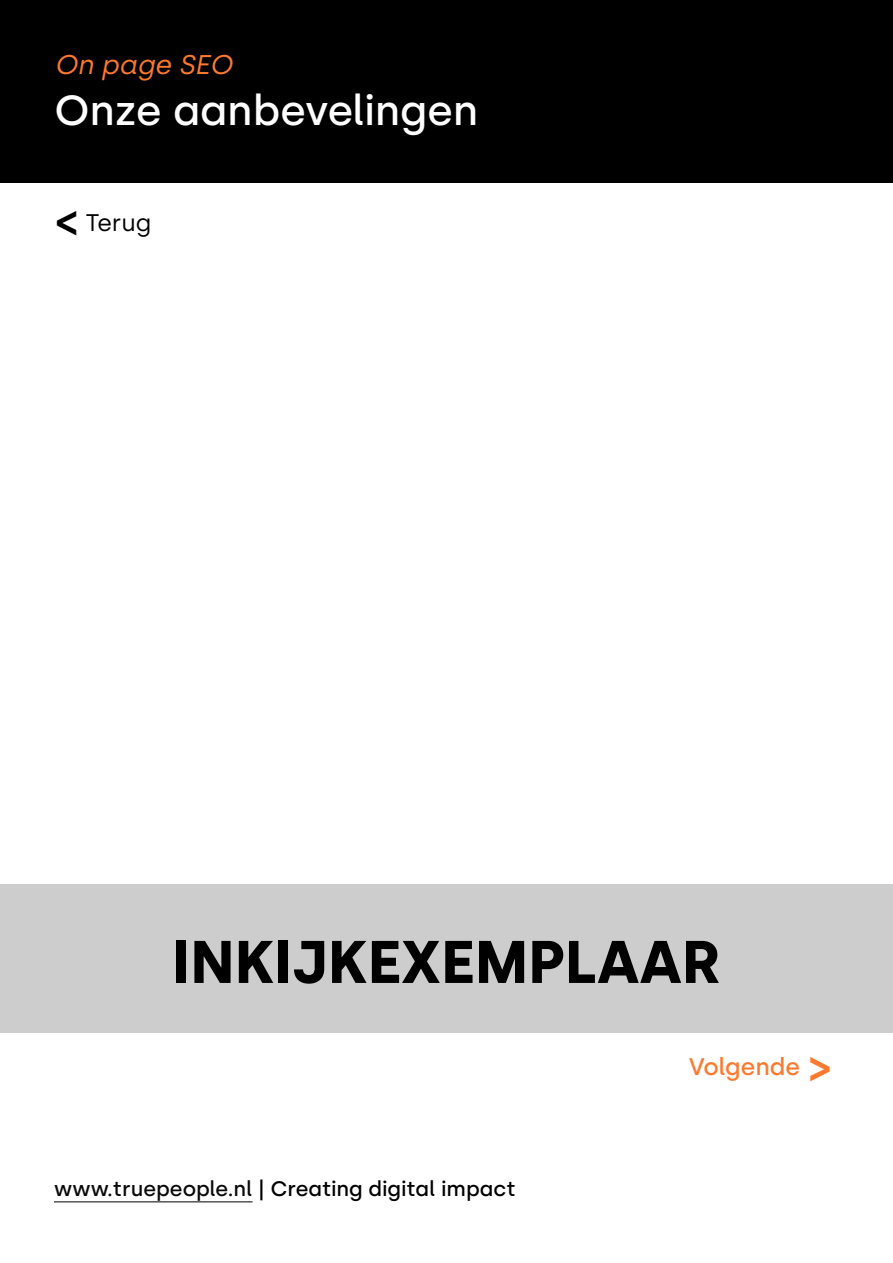
<style>
.page{position:relative;width:893px;height:1263px;background:#fff}
.page>*{position:absolute;margin:0;border:0;box-sizing:border-box;transform-origin:0 0}
.t1{font:700 60px "Silka";color:#000}
.t2{font:500 42px "Silka";color:#fff}
.t3{font:italic 27px "Silka";color:#ff792e}
.t4{font:500 24px "Silka";color:#ff792e}
.t5{font:24px "Silka";color:#000}
.t6{font:500 21px "Silka";color:#000}
.s1{font-family:"Acumin Variable Concept";font-size:42px}
.s2{font-family:"Acumin Variable Concept";font-weight:400;font-size:42px}
.s3{color:#0b0a0b}
</style>
<div class="page">
<div style="left:0;top:0;width:893px;height:183px;background:#000"></div>
<div style="left:0;top:884px;width:893px;height:149px;background:#cdcdcd"></div>
<hr style="left:54px;top:1201px;width:199px;height:1px;background:#0b0a0b">
<p class="t3" style="left:55px;top:49px;width:179px">On page SEO</p>
<h2 class="t2" style="left:55px;top:85px;width:425px">Onze aanbevelingen</h2>
<p class="t5" style="left:54px;top:208px;width:99px"><span class="s1">&lt;</span> Terug</p>
<h1 class="t1" style="left:173px;top:926px;width:550px">INKIJKEXEMPLAAR</h1>
<p class="t4" style="left:689px;top:1052px;width:146px">Volgende <span class="s2">&gt;</span></p>
<p class="t6" style="left:54px;top:1176px;width:463px"><span class="s3">www.truepeople.nl</span> | Creating digital impact</p>
</div>
